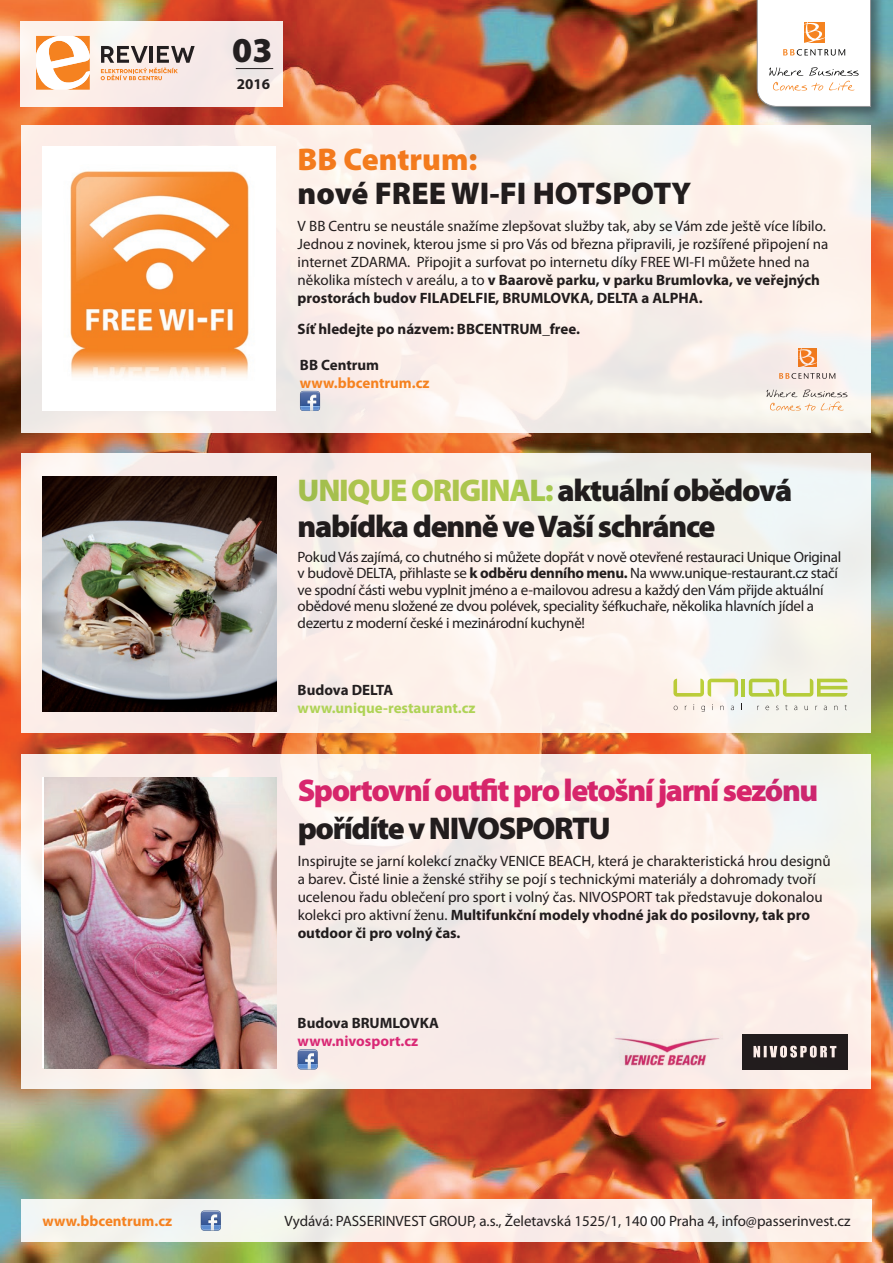
<style>
.page{position:relative;width:893px;height:1263px;background:#fff}
.page>*{position:absolute;margin:0;border:0;box-sizing:border-box;transform-origin:0 0}
.t1{font:900 35.1px "Myriad Pro";color:#231f20}
.t2{font:900 31.5px/36px "Myriad Pro";letter-spacing:-.04em;color:#231f20}
.t3{font:900 31.5px "Myriad Pro";letter-spacing:-.045em;color:#d92875}
.t4{font:900 31.5px "Myriad Pro";color:#231f20}
.t5{font:900 31.5px "Myriad Pro";color:#f58220}
.t6{font:15px/18px "Myriad Pro";color:#231f20}
.t7{font:15px/16.5px "Myriad Pro";letter-spacing:-.02em;color:#231f20}
.t8{font:700 15px "Myriad Pro";color:#231f20}
.t9{font:700 15px "Myriad Pro";color:#f58220}
.t10{font:700 15px "Myriad Pro";color:#afd356}
.t11{font:700 15px "Myriad Pro";color:#d92875}
.s1{font-weight:700}
.s2{color:#afd356}
</style>
<div class="page">
<img style="left:0;top:0;width:893px;height:1263px">
<div style="left:22px;top:1199px;width:850px;height:43px;background:#f7f1eb"></div>
<div style="left:21px;top:21px;width:262px;height:86px;background:#f8ebe8"></div>
<hr style="left:236px;top:68px;width:37px;height:1px;background:#231f20">
<svg style="left:101px;top:46px;width:94px;height:34px"></svg>
<svg style="left:36px;top:36px;width:54px;height:54px;background:#fac69a"></svg>
<svg style="left:201px;top:1210px;width:20px;height:20px"></svg>
<div style="left:754px;top:0;width:132px;height:122px;background:#231f20;opacity:.5"></div>
<svg style="left:757px;top:0;width:114px;height:107px"></svg>
<div style="left:22px;top:125px;width:849px;height:307px;background:linear-gradient(to right,#f8ece8,#faf3ed)"></div>
<div style="left:43px;top:146px;width:233px;height:265px;background:#fff"></div>
<img style="left:70px;top:171px;width:179px;height:206px">
<div style="left:22px;top:453px;width:849px;height:280px;background:linear-gradient(to right,#faeae7,#f5f4ef)"></div>
<img style="left:43px;top:477px;width:233px;height:235px">
<svg style="left:300px;top:391px;width:20px;height:20px"></svg>
<svg style="left:673px;top:679px;width:65px;height:18px"></svg>
<hr style="left:742px;top:679px;width:3px;height:18px;background:#bdd63e">
<svg style="left:749px;top:679px;width:98px;height:18px;background:#d6e099"></svg>
<svg style="left:674px;top:706px;width:4px;height:4px"></svg>
<svg style="left:701px;top:706px;width:4px;height:6px"></svg>
<svg style="left:720px;top:706px;width:4px;height:4px"></svg>
<svg style="left:731px;top:706px;width:3px;height:4px"></svg>
<svg style="left:765px;top:706px;width:4px;height:4px"></svg>
<svg style="left:794px;top:706px;width:3px;height:4px"></svg>
<svg style="left:805px;top:706px;width:3px;height:4px"></svg>
<svg style="left:824px;top:706px;width:3px;height:4px"></svg>
<svg style="left:834px;top:706px;width:4px;height:4px"></svg>
<svg style="left:844px;top:705px;width:3px;height:5px"></svg>
<div style="left:22px;top:754px;width:849px;height:335px;background:#f9ede8"></div>
<img style="left:44px;top:778px;width:232px;height:290px">
<svg style="left:298px;top:1049px;width:20px;height:20px"></svg>
<svg style="left:779px;top:373px;width:56px;height:6px"></svg>
<svg style="left:798px;top:348px;width:19px;height:19px"></svg>
<svg style="left:766px;top:389px;width:81px;height:22px"></svg>
<div style="left:742px;top:1034px;width:105px;height:35px;background:#231f20"></div>
<svg style="left:753px;top:1046px;width:83px;height:11px"></svg>
<img style="left:614px;top:1037px;width:106px;height:29px">
<h1 class="t1" style="left:232px;top:30px;width:42px">03</h1>
<p class="t8" style="left:237px;top:74px;width:35px">2016</p>
<h2 class="t5" style="left:298px;top:141px;width:181px">BB Centrum:</h2>
<h2 class="t4" style="left:298px;top:176px;width:395px">nové FREE WI-FI HOTSPOTY</h2>
<p class="t6" style="left:298px;top:217px;width:532px">V BB Centru se neustále snažíme zlepšovat služby tak, aby se Vám zde ještě více líbilo.<br>Jednou z novinek, kterou jsme si pro Vás od března připravili, je rozšířené připojení na internet ZDARMA. Připojit a surfovat po internetu díky FREE WI-FI můžete hned na několika místech v areálu, a to <span class="s1">v Baarově parku, v parku Brumlovka, ve veřejných prostorách budov FILADELFIE, BRUMLOVKA, DELTA a ALPHA.</span></p>
<p class="t8" style="left:298px;top:319px;width:284px">Síť hledejte po názvem: BBCENTRUM_free.</p>
<p class="t8" style="left:300px;top:355px;width:81px">BB Centrum</p>
<p class="t9" style="left:300px;top:373px;width:131px">www.bbcentrum.cz</p>
<h2 class="t2" style="left:298px;top:472px;width:496px"><span class="s2">UNIQUE ORIGINAL:</span> aktuální obědová nabídka denně ve Vaší schránce</h2>
<p class="t7" style="left:298px;top:548px;width:545px">Pokud Vás zajímá, co chutného si můžete dopřát v nově otevřené restauraci Unique Original v budově DELTA, přihlaste se <span class="s1">k odběru denního menu.</span> Na www.unique-restaurant.cz stačí ve spodní části webu vyplnit jméno a e-mailovou adresu a každý den Vám přijde aktuální obědové menu složené ze dvou polévek, speciality šéfkuchaře, několika hlavních jídel a dezertu z moderní české i mezinárodní kuchyně!</p>
<p class="t8" style="left:298px;top:680px;width:97px">Budova DELTA</p>
<p class="t10" style="left:298px;top:698px;width:179px">www.unique-restaurant.cz</p>
<h2 class="t3" style="left:298px;top:773px;width:522px">Sportovní outfit pro letošní jarní sezónu</h2>
<h2 class="t2" style="left:298px;top:811px;width:314px">pořídíte v NIVOSPORTU</h2>
<p class="t6" style="left:298px;top:851px;width:535px">Inspirujte se jarní kolekcí značky VENICE BEACH, která je charakteristická hrou designů a barev. Čisté linie a ženské střihy se pojí s technickými materiály a dohromady tvoří ucelenou řadu oblečení pro sport i volný čas. NIVOSPORT tak představuje dokonalou kolekci pro aktivní ženu. <span class="s1">Multifunkční modely vhodné jak do posilovny, tak pro outdoor či pro volný čas.</span></p>
<p class="t8" style="left:298px;top:1013px;width:143px">Budova BRUMLOVKA</p>
<p class="t11" style="left:298px;top:1031px;width:122px">www.nivosport.cz</p>
<p class="t9" style="left:43px;top:1211px;width:131px">www.bbcentrum.cz</p>
<p class="t6" style="left:284px;top:1212px;width:567px">Vydává: PASSERINVEST GROUP, a.s., Želetavská 1525/1, 140 00 Praha 4, info@passerinvest.cz</p>
</div>
